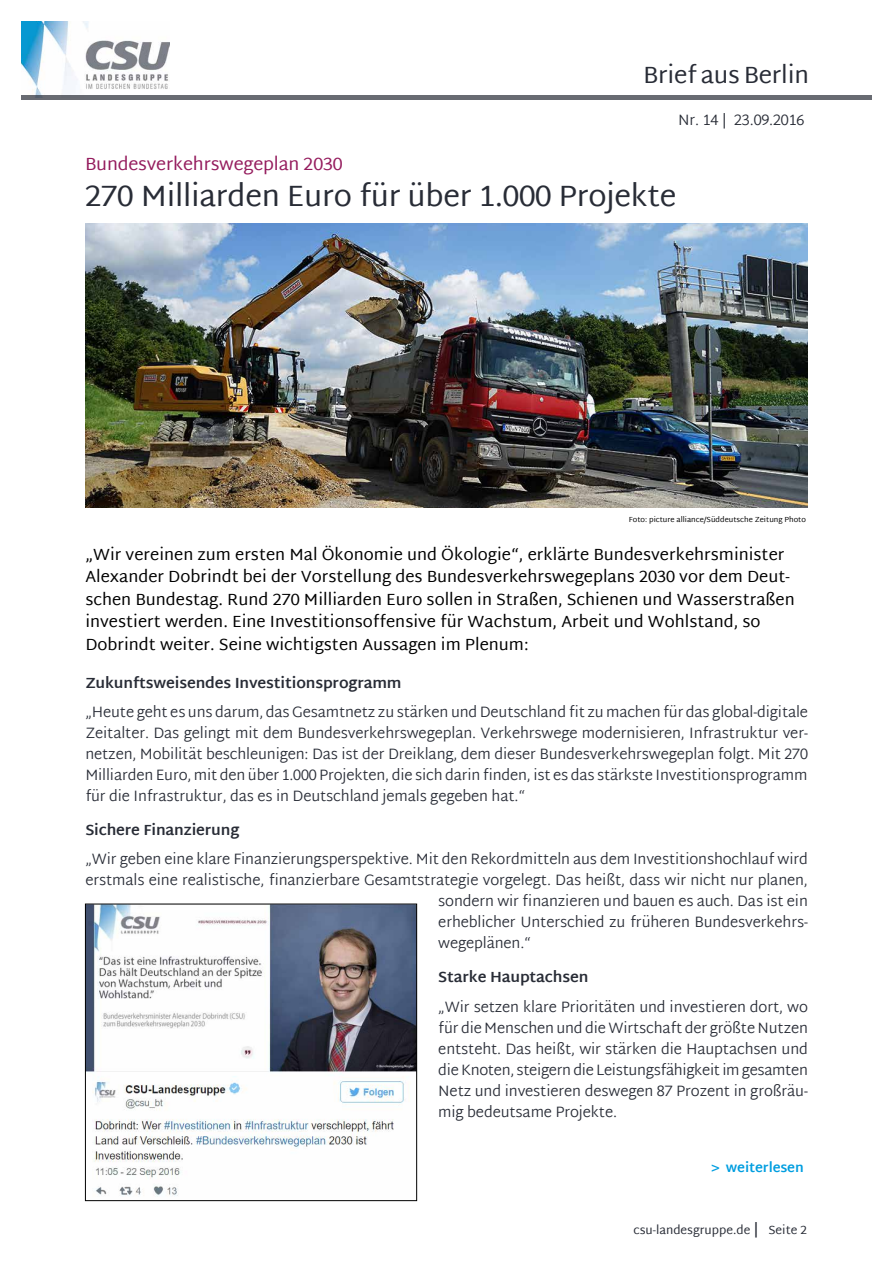
<style>
.page{position:relative;width:893px;height:1263px;background:#fff}
.page>*{position:absolute;margin:0;border:0;box-sizing:border-box;transform-origin:0 0}
._03_BaB_Ü_Fett_Artik{font:30px "Martel Sans";letter-spacing:-.01em;color:#282c36}
.t1{font:24px "Martel Sans";letter-spacing:-.01em;color:#282c36}
._03_BaB_Ü_Beere_Arti{font:18px "Martel Sans";letter-spacing:-.01em;color:#951d5e}
._03_BaB_Teaser{font:16.5px/22.5px "Martel Sans";color:#000}
._04_BaB_Fließtext{font:300 15px/21px "Martel Sans";letter-spacing:-.01em;color:#282c36;text-align:justify}
._04_BaB_Zwischenüber{font:700 15px "Martel Sans";letter-spacing:-.01em;color:#282c36}
._04_BaB_Fließtext-2{font:700 13.5px "Martel Sans";letter-spacing:-.01em;color:#009ee0}
._08_CSU-LG_de_Seiten{font:12px "Martel Sans";color:#282c36}
._13_BaB_Rechtevermer{font:7.5px "Martel Sans";color:#000}
.s1{font-size:15px}
</style>
<div class="page">
<img style="left:21px;top:21px;width:149px;height:75px">
<hr style="left:21px;top:96px;width:851px;height:4px;background:#686b72">
<img style="left:85px;top:223px;width:723px;height:285px">
<img style="left:87px;top:906px;width:328px;height:291px">
<div style="left:85px;top:904px;width:332px;height:297px;border:1px solid #000"></div>
<h2 class="t1" style="left:643px;top:61px;width:167px">Brief aus Berlin</h2>
<p class="_04_BaB_Fließtext" style="left:678px;top:110px;width:128px">Nr. 14 | 23.09.2016</p>
<p class="_03_BaB_Ü_Beere_Arti" style="left:85px;top:153px;width:259px">Bundesverkehrswegeplan 2030</p>
<p class="_03_BaB_Ü_Fett_Artik" style="left:85px;top:178px;width:593px">270 Milliarden Euro für über 1.000 Projekte</p>
<p class="_13_BaB_Rechtevermer" style="left:629px;top:515px;width:179px">Foto: picture alliance/Süddeutsche Zeitung Photo</p>
<p class="_03_BaB_Teaser" style="left:85px;top:543px;width:711px">„Wir vereinen zum ersten Mal Ökonomie und Ökologie“, erklärte Bundesverkehrsminister Alexander Dobrindt bei der Vorstellung des Bundesverkehrswegeplans 2030 vor dem Deut&shy;schen Bundestag. Rund 270 Milliarden Euro sollen in Straßen, Schienen und Wasserstraßen investiert werden. Eine Investitionsoffensive für Wachstum, Arbeit und Wohlstand, so Dobrindt weiter. Seine wichtigsten Aussagen im Plenum:</p>
<p class="_04_BaB_Zwischenüber" style="left:85px;top:674px;width:318px">Zukunftsweisendes Investitionsprogramm</p>
<p class="_04_BaB_Fließtext" style="left:85px;top:702px;width:724px">„Heute geht es uns darum, das Gesamtnetz zu stärken und Deutschland fit zu machen für das global-digitale Zeitalter. Das gelingt mit dem Bundesverkehrswegeplan. Verkehrswege modernisieren, Infrastruktur ver&shy;netzen, Mobilität beschleunigen: Das ist der Dreiklang, dem dieser Bundesverkehrswegeplan folgt. Mit 270<br>Milliarden Euro, mit den über 1.000 Projekten, die sich darin finden, ist es das stärkste Investitionsprogramm für die Infrastruktur, das es in Deutschland jemals gegeben hat.“</p>
<p class="_04_BaB_Zwischenüber" style="left:85px;top:821px;width:155px">Sichere Finanzierung</p>
<p class="_04_BaB_Fließtext" style="left:85px;top:850px;width:724px">„Wir geben eine klare Finanzierungsperspektive. Mit den Rekordmitteln aus dem Investitionshochlauf wird</p>
<p class="_04_BaB_Fließtext" style="left:85px;top:871px;width:724px">erstmals eine realistische, finanzierbare Gesamtstrategie vorgelegt. Das heißt, dass wir nicht nur planen,</p>
<p class="_04_BaB_Fließtext" style="left:438px;top:892px;width:371px">sondern wir finanzieren und bauen es auch. Das ist ein</p>
<p class="_04_BaB_Fließtext" style="left:438px;top:913px;width:371px">erheblicher Unterschied zu früheren Bundesverkehrs-</p>
<p class="_04_BaB_Fließtext" style="left:438px;top:934px;width:94px">wegeplänen.“</p>
<p class="_04_BaB_Zwischenüber" style="left:438px;top:968px;width:152px">Starke Hauptachsen</p>
<p class="_04_BaB_Fließtext" style="left:438px;top:997px;width:371px">„Wir setzen klare Prioritäten und investieren dort, wo für die Menschen und die Wirtschaft der größte Nutzen entsteht. Das heißt, wir stärken die Hauptachsen und die Knoten, steigern die Leistungsfähigkeit im gesamten Netz und investieren deswegen 87 Prozent in großräu&shy;mig bedeutsame Projekte.</p>
<p class="_04_BaB_Fließtext-2" style="left:711px;top:1160px;width:94px">&gt; weiterlesen</p>
<p class="_08_CSU-LG_de_Seiten" style="left:633px;top:1223px;width:175px">csu-landesgruppe.de <span class="s1">|</span> Seite 2</p>
</div>
